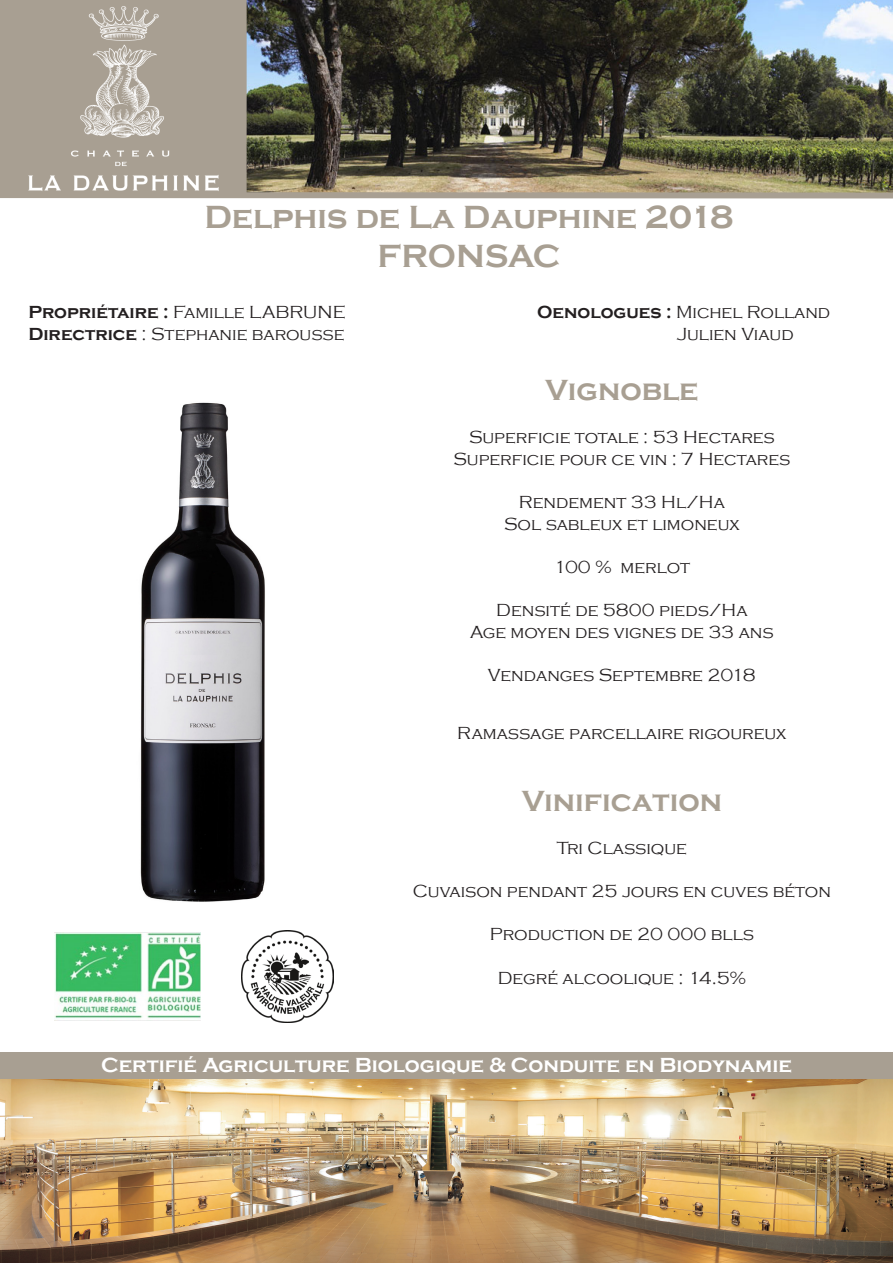
<style>
.page{position:relative;width:893px;height:1263px;background:#fff}
.page>*{position:absolute;margin:0;border:0;box-sizing:border-box;transform-origin:0 0}
.t1{font:700 33px "Copperplate Gothic";color:#a89f92}
.t2{font:700 30px "Copperplate Gothic";color:#a89f92}
.t3{font:700 21px "Copperplate Gothic";color:#fff}
.t4{font:300 18px "Copperplate Gothic";color:#231f20}
.s1{font-weight:700}
</style>
<div class="page">
<img style="left:247px;top:0;width:646px;height:192px">
<div style="left:1px;top:1px;width:245px;height:196px;background:#a89f92"></div>
<img style="left:28px;top:6px;width:191px;height:185px">
<div style="left:0;top:0;width:247px;height:198px;border:2px solid #a89f92"></div>
<div style="left:0;top:192px;width:893px;height:6px;background:#a89f92"></div>
<img style="left:0;top:1079px;width:893px;height:184px">
<img style="left:140px;top:402px;width:125px;height:500px">
<div style="left:0;top:1052px;width:893px;height:27px;background:#a89f92"></div>
<img style="left:54px;top:932px;width:147px;height:89px">
<img style="left:241px;top:930px;width:93px;height:93px">
<p class="t1" style="left:204px;top:199px;width:531px">Delphis de La Dauphine 2018</p>
<p class="t1" style="left:378px;top:238px;width:184px">FRONSAC</p>
<p class="t4" style="left:537px;top:302px;width:295px"><span class="s1">Oenologues :</span> Michel Rolland</p>
<p class="t4" style="left:677px;top:324px;width:118px">Julien Viaud</p>
<p class="t4" style="left:28px;top:302px;width:319px"><span class="s1">Propriétaire :</span> Famille LABRUNE</p>
<p class="t4" style="left:28px;top:324px;width:318px"><span class="s1">Directrice</span> : Stephanie barousse</p>
<p class="t2" style="left:545px;top:374px;width:155px">Vignoble</p>
<p class="t4" style="left:469px;top:428px;width:307px">Superficie totale : 53 Hectares</p>
<p class="t4" style="left:453px;top:449px;width:338px">Superficie pour ce vin : 7 Hectares</p>
<p class="t4" style="left:519px;top:492px;width:207px">Rendement 33 Hl/Ha</p>
<p class="t4" style="left:504px;top:514px;width:237px">Sol sableux et limoneux</p>
<p class="t4" style="left:554px;top:557px;width:138px">100 % merlot</p>
<p class="t4" style="left:496px;top:600px;width:253px">Densité de 5800 pieds/Ha</p>
<p class="t4" style="left:470px;top:622px;width:305px">Age moyen des vignes de 33 ans</p>
<p class="t4" style="left:488px;top:665px;width:269px">Vendanges Septembre 2018</p>
<p class="t4" style="left:457px;top:723px;width:331px">Ramassage parcellaire rigoureux</p>
<p class="t2" style="left:522px;top:784px;width:202px">Vinification</p>
<p class="t4" style="left:557px;top:838px;width:131px">Tri Classique</p>
<p class="t4" style="left:413px;top:881px;width:420px">Cuvaison pendant 25 jours en cuves béton</p>
<p class="t4" style="left:490px;top:924px;width:265px">Production de 20 000 blls</p>
<p class="t4" style="left:498px;top:968px;width:250px">Degré alcoolique : 14.5%</p>
<p class="t3" style="left:101px;top:1053px;width:692px">Certifié Agriculture Biologique &amp; Conduite en Biodynamie</p>
</div>
